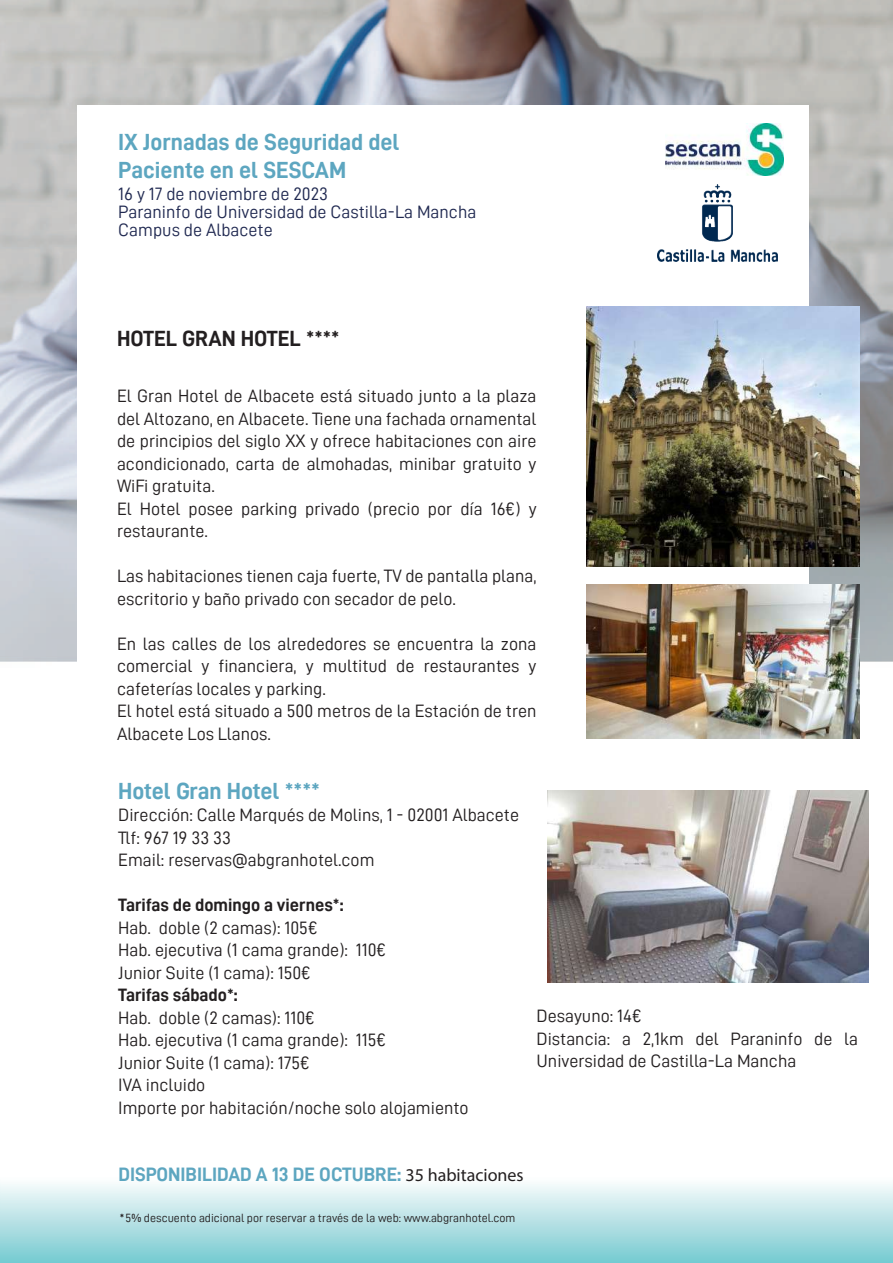
<style>
.page{position:relative;width:893px;height:1263px;background:#fff}
.page>*{position:absolute;margin:0;border:0;box-sizing:border-box;transform-origin:0 0}
.t1{font:23.4px/28px "D DIN Bold";color:#5da6c0}
.t2{font:22.05px "D DIN Bold";color:#231f20}
.t3{font:19.5px "D DIN Bold";color:#5da6c0}
.t4{font:18px/22.5px "D DIN";color:#231f20}
.t5{font:18px/18px "D DIN";color:#202951}
.t6{font:18px "D DIN Bold";color:#231f20}
.t7{font:12px "D DIN";color:#231f20}
.s1{font-family:"Myriad Pro";font-size:18px;color:#231f20}
.s2{font-family:"D DIN Bold"}
</style>
<div class="page">
<img style="left:0;top:0;width:893px;height:983px">
<div style="left:77px;top:105px;width:732px;height:1135px;background:#fff"></div>
<svg style="left:0;top:1183px;width:893px;height:80px;background:#b5e1e5"></svg>
<img style="left:665px;top:123px;width:119px;height:53px">
<img style="left:586px;top:307px;width:273px;height:260px">
<img style="left:547px;top:790px;width:321px;height:193px">
<img style="left:586px;top:584px;width:273px;height:154px">
<img style="left:658px;top:184px;width:119px;height:77px">
<p class="t1" style="left:118px;top:127px;width:282px">IX Jornadas de Seguridad del<br>Paciente en el SESCAM</p>
<p class="t5" style="left:118px;top:185px;width:360px">16 y 17 de noviembre de 2023<br>Paraninfo de Universidad de Castilla-La Mancha<br>Campus de Albacete</p>
<p class="t2" style="left:117px;top:326px;width:224px">HOTEL GRAN HOTEL ****</p>
<p class="t4" style="left:117px;top:384px;width:421px">El Gran Hotel de Albacete está situado junto a la plaza del Altozano, en Albacete. Tiene una fachada ornamental de principios del siglo XX y ofrece habitaciones con aire acondicionado, carta de almohadas, minibar gratuito y WiFi gratuita.<br>El Hotel posee parking privado (precio por día 16€) y restaurante.</p>
<p class="t4" style="left:117px;top:564px;width:421px">Las habitaciones tienen caja fuerte, TV de pantalla plana, escritorio y baño privado con secador de pelo.</p>
<p class="t4" style="left:117px;top:632px;width:421px">En las calles de los alrededores se encuentra la zona comercial y financiera, y multitud de restaurantes y cafeterías locales y parking.<br>El hotel está situado a 500 metros de la Estación de tren Albacete Los Llanos.</p>
<p class="t1" style="left:118px;top:776px;width:203px">Hotel Gran Hotel ****</p>
<p class="t4" style="left:118px;top:803px;width:402px">Dirección: Calle Marqués de Molins, 1 - 02001 Albacete<br>Tlf: 967 19 33 33<br>Email: reservas@abgranhotel.com</p>
<p class="t6" style="left:118px;top:895px;width:227px">Tarifas de domingo a viernes*:</p>
<p class="t4" style="left:118px;top:916px;width:270px">Hab. doble (2 camas): 105€<br>Hab. ejecutiva (1 cama grande): 110€<br>Junior Suite (1 cama): 150€</p>
<p class="t6" style="left:118px;top:985px;width:121px">Tarifas sábado*:</p>
<p class="t4" style="left:118px;top:1006px;width:352px">Hab. doble (2 camas): 110€<br>Hab. ejecutiva (1 cama grande): 115€<br>Junior Suite (1 cama): 175€<br>IVA incluido<br>Importe por habitación/noche solo alojamiento</p>
<p class="t4" style="left:536px;top:1005px;width:323px">Desayuno: 14€<br>Distancia: a 2,1km del Paraninfo de la<br>Universidad de Castilla-La Mancha</p>
<p class="t3" style="left:119px;top:1163px;width:407px">DISPONIBILIDAD A 13 DE OCTUBRE: <span class="s1">35 habitaciones</span></p>
<p class="t7" style="left:120px;top:1211px;width:397px"><span class="s2">*</span>5% descuento adicional por reservar a través de la web: www.abgranhotel.com</p>
</div>
